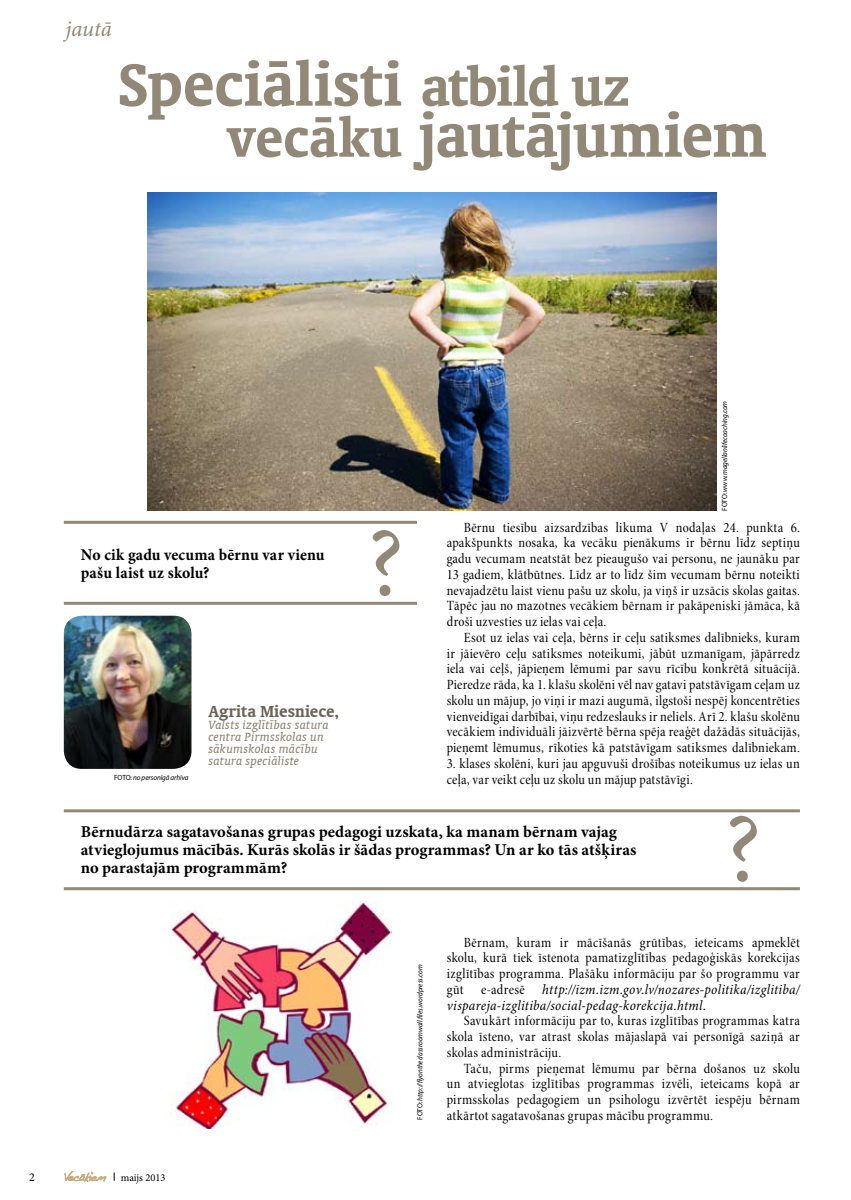
<style>
.page{position:relative;width:851px;height:1200px;background:#fff}
.page>*{position:absolute;margin:0;border:0;box-sizing:border-box;transform-origin:0 0}
.t1{font:97.5px "Minion Pro";color:#918877}
.t2{font:67.5px/51px "Oranda CE Bold";letter-spacing:-.01em;color:#918877}
.t3{font:italic 22.5px "Minion Pro";letter-spacing:-.005em;color:#918877}
.t4{font:18px "Oranda CE Bold";color:#6a6456}
.t5{font:700 16.5px/18px "Minion Pro";letter-spacing:.01em;color:#000}
.t6{font:700 16.5px/18px "Minion Pro";letter-spacing:.01em;color:#000;scale:.95 1}
.t7{font:14.25px/15.8px "Minion Pro Cn Subh";letter-spacing:.02em;color:#000;text-align:justify}
.t8{font:italic condensed 14.25px/15.8px "Minion Pro";letter-spacing:.025em;color:#000}
.t9{font:13.5px/12px "Oranda CE Italic";letter-spacing:.01em;color:#8a8070}
.t10{font:12px "Minion Pro";color:#000}
.t11{font:10.5px "Minion Pro";color:#000}
.t12{font:italic 7.5px "Myriad Pro";letter-spacing:-.01em;color:#000;scale:.95 1}
.s1{font-size:60px}
.s2{font-style:normal}
.s3{font-family:"Minion Pro Cn Subh";font-style:normal;font-stretch:normal}
</style>
<div class="page">
<svg style="left:65px;top:1171px;width:41px;height:10px"></svg>
<img style="left:64px;top:615px;width:127px;height:153px">
<hr style="left:64px;top:520px;width:353px;height:3px;background:#918877">
<hr style="left:64px;top:601px;width:353px;height:3px;background:#918877">
<img style="left:148px;top:193px;width:568px;height:317px">
<hr style="left:64px;top:809px;width:735px;height:3px;background:#918877">
<hr style="left:64px;top:887px;width:735px;height:3px;background:#918877">
<img style="left:171px;top:901px;width:220px;height:227px">
<h3 class="t3" style="left:66px;top:14px;width:48px">jautā</h3>
<h2 class="t2" style="left:226px;top:57px;width:541px;text-indent:-108px">Speciālisti <span class="s1">atbild uz vecāku</span> jautājumiem</h2>
<p class="t12" style="left:720px;top:510px;width:117px;rotate:-90deg"><span class="s2">FOTO:</span> www.magellanlifecoaching.com</p>
<p class="t6" style="left:81px;top:545px;width:258px">No cik gadu vecuma bērnu var vienu pašu laist uz skolu?</p>
<h1 class="t1" style="left:367px;top:498px;width:38px">?</h1>
<p class="t12" style="left:114px;top:772px;width:80px"><span class="s2">FOTO:</span> no personīgā arhīva</p>
<p class="t4" style="left:208px;top:700px;width:132px">Agrita Miesniece,</p>
<p class="t9" style="left:208px;top:718px;width:122px">Valsts izglītības satura centra Pirmsskolas un sākumskolas mācību satura speciāliste</p>
<p class="t7" style="left:446px;top:519px;width:354px;text-indent:17px">Bērnu tiesību aizsardzības likuma V nodaļas 24. punkta 6. apakšpunkts nosaka, ka vecāku pienākums ir bērnu līdz septiņu gadu vecumam neatstāt bez pieaugušo vai personu, ne jaunāku par 13 gadiem, klātbūtnes. Līdz ar to līdz šim vecumam bērnu noteikti nevajadzētu laist vienu pašu uz skolu, ja viņš ir uzsācis skolas gaitas.<br>Tāpēc jau no mazotnes vecākiem bērnam ir pakāpeniski jāmāca, kā droši uzvesties uz ielas vai ceļa.</p>
<p class="t7" style="left:446px;top:629px;width:354px;text-indent:17px">Esot uz ielas vai ceļa, bērns ir ceļu satiksmes dalībnieks, kuram ir jāievēro ceļu satiksmes noteikumi, jābūt uzmanīgam, jāpārredz iela vai ceļš, jāpieņem lēmumi par savu rīcību konkrētā situācijā.<br>Pieredze rāda, ka 1. klašu skolēni vēl nav gatavi patstāvīgam ceļam uz skolu un mājup, jo viņi ir mazi augumā, ilgstoši nespēj koncentrēties vienveidīgai darbībai, viņu redzeslauks ir neliels. Arī 2. klašu skolēnu vecākiem individuāli jāizvērtē bērna spēja reaģēt dažādās situācijās, pieņemt lēmumus, rīkoties kā patstāvīgam satiksmes dalībniekam.</p>
<p class="t7" style="left:446px;top:755px;width:354px">3. klases skolēni, kuri jau apguvuši drošības noteikumus uz ielas un ceļa, var veikt ceļu uz skolu un mājup patstāvīgi.</p>
<p class="t5" style="left:81px;top:822px;width:557px">Bērnudārza sagatavošanas grupas pedagogi uzskata, ka manam bērnam vajag atvieglojumus mācībās. Kurās skolās ir šādas programmas? Un ar ko tās atšķiras no parastajām programmām?</p>
<h1 class="t1" style="left:724px;top:784px;width:38px">?</h1>
<p class="t10" style="left:29px;top:1168px;width:7px">2</p>
<p class="t11" style="left:121px;top:1169px;width:46px">maijs 2013</p>
<p class="t12" style="left:415px;top:1119px;width:165px;rotate:-90deg"><span class="s2">FOTO:</span> http://flyontheclassroomwall.files.wordpress.com</p>
<p class="t7" style="left:446px;top:934px;width:354px;text-indent:17px">Bērnam, kuram ir mācīšanās grūtības, ieteicams apmeklēt skolu, kurā tiek īstenota pamatizglītības pedagoģiskās korekcijas izglītības programma. Plašāku informāciju par šo programmu var</p>
<p class="t8" style="left:446px;top:981px;width:354px"><span class="s3">gūt e-adresē</span> http://izm.izm.gov.lv/nozares-politika/izglitiba/ vispareja-izglitiba/social-pedag-korekcija.html.</p>
<p class="t7" style="left:446px;top:1013px;width:354px;text-indent:17px">Savukārt informāciju par to, kuras izglītības programmas katra skola īsteno, var atrast skolas mājaslapā vai personīgā saziņā ar skolas administrāciju.</p>
<p class="t7" style="left:446px;top:1060px;width:354px;text-indent:17px">Taču, pirms pieņemat lēmumu par bērna došanos uz skolu un atvieglotas izglītības programmas izvēli, ieteicams kopā ar pirmsskolas pedagogiem un psihologu izvērtēt iespēju bērnam atkārtot sagatavošanas grupas mācību programmu.</p>
</div>
